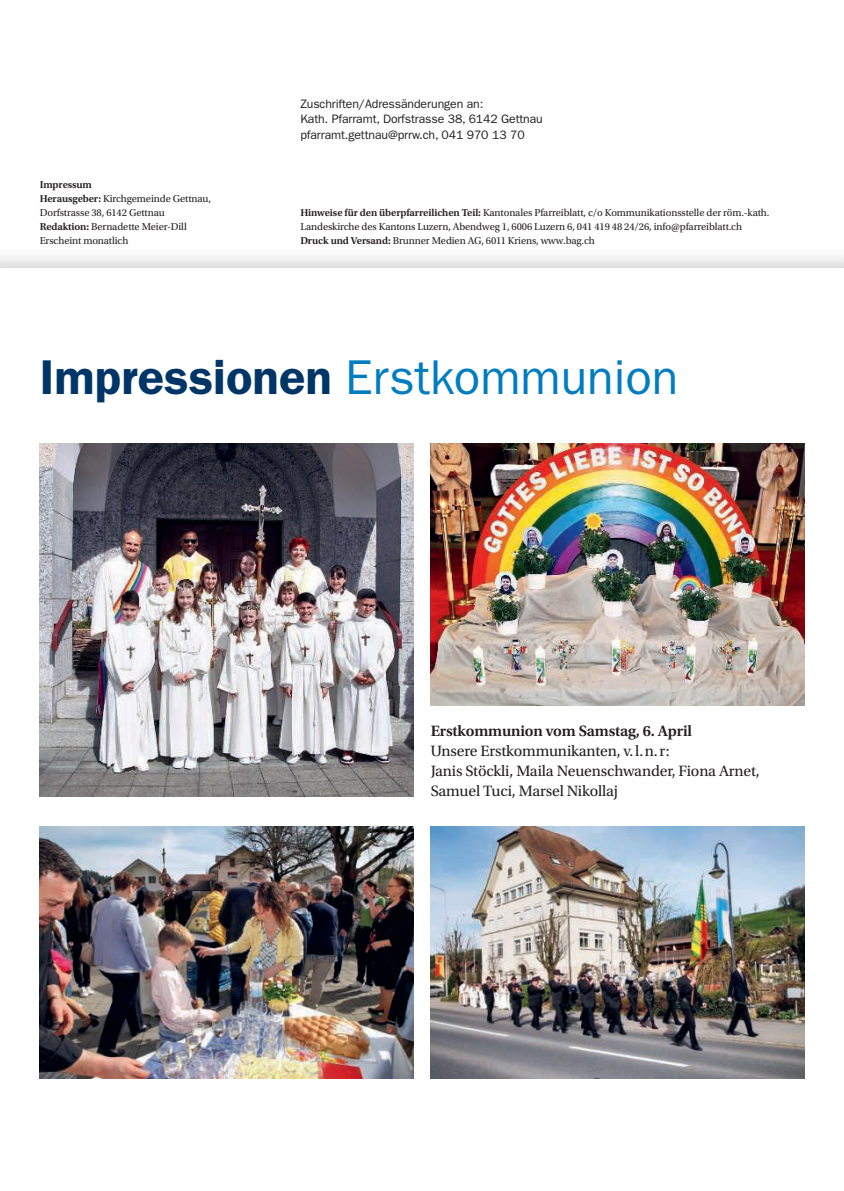
<style>
.page{position:relative;width:844px;height:1191px;background:#fff}
.page>*{position:absolute;margin:0;border:0;box-sizing:border-box;transform-origin:0 0}
.t1{font:49px "ITC Franklin Gothic Std";color:#007cc2}
.t2{font:15.75px/20.1px "Utopia Std";letter-spacing:-.01em;color:#231f20}
.t3{font:600 15.75px "Utopia Std";letter-spacing:-.01em;color:#231f20}
.t4{font:12.25px/15.8px "ITC Franklin Gothic Std";letter-spacing:-.01em;color:#231f20}
.t5{font:10.5px/14px "Utopia Std";letter-spacing:-.01em;color:#231f20}
.s1{font-weight:600}
.s2{font-weight:600;color:#003667}
</style>
<div class="page">
<div style="left:0;top:246px;width:843px;height:945px;background:#231f20;opacity:.2"></div>
<div style="left:0;top:268px;width:843px;height:923px;background:#fff"></div>
<img style="left:40px;top:444px;width:373px;height:352px">
<img style="left:430px;top:826px;width:374px;height:252px">
<img style="left:40px;top:826px;width:373px;height:252px">
<img style="left:430px;top:444px;width:374px;height:261px">
<p class="t5" style="left:40px;top:178px;width:173px"><span class="s1">Impressum<br>Herausgeber:</span> Kirchgemeinde Gettnau,<br>Dorfstrasse 38, 6142 Gettnau<br><span class="s1">Redaktion:</span> Bernadette Meier-Dill<br>Erscheint monatlich</p>
<p class="t4" style="left:300px;top:96px;width:244px">Zuschriften/Adressänderungen an:<br>Kath. Pfarramt, Dorfstrasse 38, 6142 Gettnau pfarramt.gettnau@prrw.ch, 041 970 13 70</p>
<p class="t5" style="left:300px;top:206px;width:470px"><span class="s1">Hinweise für den überpfarreilichen Teil:</span> Kantonales Pfarreiblatt, c/o Kommunikationsstelle der röm.-kath.<br>Landeskirche des Kantons Luzern, Abendweg 1, 6006 Luzern 6, 041 419 48 24/26, info@pfarreiblatt.ch<br><span class="s1">Druck und Versand:</span> Brunner Medien AG, 6011 Kriens, www.bag.ch</p>
<h1 class="t1" style="left:40px;top:349px;width:640px"><span class="s2">Impressionen</span> Erstkommunion</h1>
<h2 class="t3" style="left:430px;top:722px;width:263px">Erstkommunion vom Samstag, 6. April</h2>
<h2 class="t2" style="left:430px;top:741px;width:330px">Unsere Erstkommunikanten, v.l.n.r:<br>Janis Stöckli, Maila Neuenschwander, Fiona Arnet,<br>Samuel Tuci, Marsel Nikollaj</h2>
</div>
